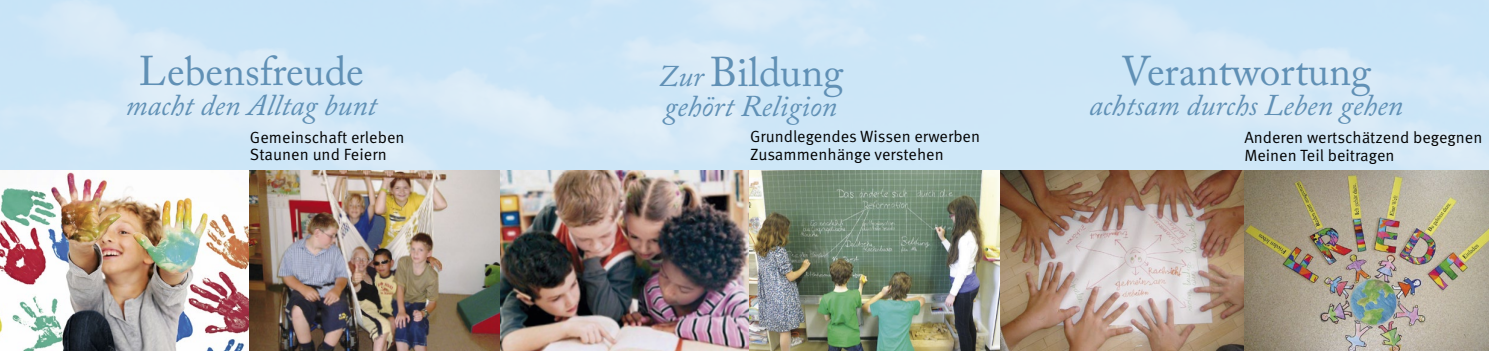
<style>
.page{position:relative;width:1489px;height:351px;background:#fff}
.page>*{position:absolute;margin:0;border:0;box-sizing:border-box;transform-origin:0 0}
.t1{font:41.25px "Adobe Caslon Pro";color:#6090b5}
.t2{font:italic 30px "Adobe Caslon Pro";color:#6090b5}
.t3{font:16.25px/17.5px "Meta Pro";color:#000}
.s1{font-style:italic;font-size:30px}
</style>
<div class="page">
<img style="left:0;top:170px;width:250px;height:181px">
<img style="left:500px;top:170px;width:249px;height:181px">
<img style="left:999px;top:170px;width:245px;height:181px">
<img style="left:1244px;top:170px;width:244px;height:181px">
<img style="left:749px;top:170px;width:250px;height:181px">
<img style="left:250px;top:170px;width:250px;height:181px">
<h1 class="t1" style="left:139px;top:47px;width:226px">Lebensfreude</h1>
<h2 class="t2" style="left:125px;top:87px;width:253px">macht den Alltag bunt</h2>
<h1 class="t1" style="left:658px;top:47px;width:187px"><span class="s1">Zur</span> Bildung</h1>
<h2 class="t2" style="left:664px;top:88px;width:174px">gehört Religion</h2>
<h1 class="t1" style="left:1121px;top:46px;width:251px">Verantwortung</h1>
<h2 class="t2" style="left:1088px;top:87px;width:315px">achtsam durchs Leben gehen</h2>
<p class="t3" style="left:750px;top:128px;width:231px">Grundlegendes Wissen erwerben<br>Zusammenhänge verstehen</p>
<p class="t3" style="left:250px;top:129px;width:156px">Gemeinschaft erleben<br>Staunen und Feiern</p>
<p class="t3" style="left:1244px;top:129px;width:239px">Anderen wertschätzend begegnen<br>Meinen Teil beitragen</p>
</div>
